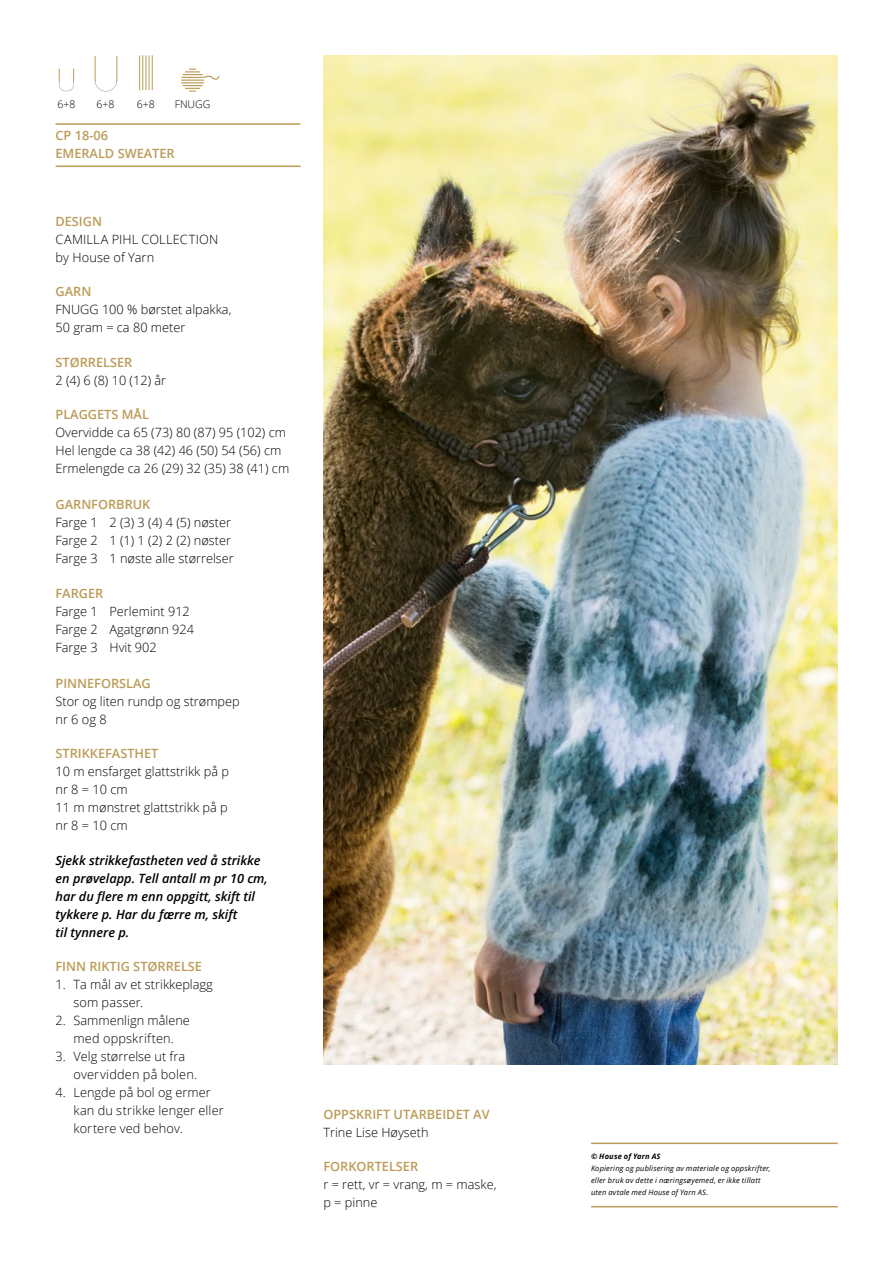
<style>
.page{position:relative;width:893px;height:1263px;background:#fff}
.page>*{position:absolute;margin:0;border:0;box-sizing:border-box;transform-origin:0 0}
.Faktatekst{font:300 12.75px/18px "Open Sans";color:#000}
.Faktatekst-2{font:600 12.75px "Open Sans";color:#bb9b57}
.Faktatekst-3{font:italic 600 12.75px "Open Sans";color:#000}
.Faktatekst-4{font:300 10.5px "Open Sans";color:#000}
.t1{font:italic 7.5px "Open Sans";letter-spacing:.025em;color:#000}
.t2{font:italic 700 7.5px "Open Sans";letter-spacing:.025em;color:#000}
</style>
<div class="page">
<hr style="left:591px;top:1142px;width:247px;height:2px;background:#bb9b57">
<hr style="left:591px;top:1206px;width:247px;height:1px;background:#bb9b57">
<hr style="left:56px;top:123px;width:244px;height:2px;background:#bb9b57">
<hr style="left:56px;top:166px;width:245px;height:1px;background:#bb9b57">
<img style="left:323px;top:55px;width:514px;height:1009px">
<svg style="left:95px;top:56px;width:22px;height:35px"></svg>
<svg style="left:181px;top:69px;width:38px;height:23px"></svg>
<svg style="left:59px;top:69px;width:15px;height:22px"></svg>
<hr style="left:139px;top:55px;width:1px;height:35px;background:#bb9b57">
<hr style="left:142px;top:55px;width:1px;height:35px;background:#bb9b57">
<hr style="left:145px;top:55px;width:1px;height:35px;background:#bb9b57">
<hr style="left:149px;top:55px;width:1px;height:35px;background:#bb9b57">
<hr style="left:152px;top:55px;width:1px;height:35px;background:#bb9b57">
<p class="Faktatekst-4" style="left:57px;top:97px;width:19px">6+8</p>
<p class="Faktatekst-4" style="left:97px;top:97px;width:19px">6+8</p>
<p class="Faktatekst-4" style="left:137px;top:97px;width:19px">6+8</p>
<p class="Faktatekst-4" style="left:175px;top:97px;width:37px">FNUGG</p>
<p class="Faktatekst-2" style="left:56px;top:127px;width:54px">CP 18-06</p>
<p class="Faktatekst-2" style="left:56px;top:145px;width:121px">EMERALD SWEATER</p>
<p class="Faktatekst-2" style="left:56px;top:212px;width:48px">DESIGN</p>
<p class="Faktatekst" style="left:56px;top:230px;width:164px">CAMILLA PIHL COLLECTION</p>
<p class="Faktatekst" style="left:56px;top:248px;width:100px">by House of Yarn</p>
<p class="Faktatekst-2" style="left:56px;top:283px;width:37px">GARN</p>
<p class="Faktatekst" style="left:56px;top:300px;width:177px">FNUGG 100 % børstet alpakka,</p>
<p class="Faktatekst" style="left:56px;top:318px;width:131px">50 gram = ca 80 meter</p>
<p class="Faktatekst-2" style="left:56px;top:353px;width:78px">STØRRELSER</p>
<p class="Faktatekst" style="left:56px;top:371px;width:112px">2 (4) 6 (8) 10 (12) år</p>
<p class="Faktatekst-2" style="left:56px;top:406px;width:95px">PLAGGETS MÅL</p>
<p class="Faktatekst" style="left:56px;top:423px;width:232px">Overvidde ca 65 (73) 80 (87) 95 (102) cm</p>
<p class="Faktatekst" style="left:56px;top:441px;width:227px">Hel lengde ca 38 (42) 46 (50) 54 (56) cm</p>
<p class="Faktatekst" style="left:56px;top:459px;width:235px">Ermelengde ca 26 (29) 32 (35) 38 (41) cm</p>
<p class="Faktatekst-2" style="left:56px;top:496px;width:96px">GARNFORBRUK</p>
<p class="Faktatekst" style="left:56px;top:513px;width:177px">Farge 1 2 (3) 3 (4) 4 (5) nøster</p>
<p class="Faktatekst" style="left:56px;top:531px;width:177px">Farge 2 1 (1) 1 (2) 2 (2) nøster</p>
<p class="Faktatekst" style="left:56px;top:549px;width:180px">Farge 3 1 nøste alle størrelser</p>
<p class="Faktatekst-2" style="left:56px;top:584px;width:49px">FARGER</p>
<p class="Faktatekst" style="left:56px;top:602px;width:136px">Farge 1 Perlemint 912</p>
<p class="Faktatekst" style="left:56px;top:620px;width:140px">Farge 2 Agatgrønn 924</p>
<p class="Faktatekst" style="left:56px;top:638px;width:103px">Farge 3 Hvit 902</p>
<p class="Faktatekst-2" style="left:56px;top:674px;width:97px">PINNEFORSLAG</p>
<p class="Faktatekst" style="left:56px;top:692px;width:186px">Stor og liten rundp og strømpep</p>
<p class="Faktatekst" style="left:56px;top:710px;width:53px">nr 6 og 8</p>
<p class="Faktatekst-2" style="left:56px;top:745px;width:105px">STRIKKEFASTHET</p>
<p class="Faktatekst" style="left:56px;top:762px;width:175px">10 m ensfarget glattstrikk på p</p>
<p class="Faktatekst" style="left:56px;top:780px;width:74px">nr 8 = 10 cm</p>
<p class="Faktatekst" style="left:56px;top:798px;width:174px">11 m mønstret glattstrikk på p</p>
<p class="Faktatekst" style="left:56px;top:816px;width:74px">nr 8 = 10 cm</p>
<p class="Faktatekst-3" style="left:56px;top:851px;width:207px">Sjekk strikkefastheten ved å strikke</p>
<p class="Faktatekst-3" style="left:56px;top:869px;width:214px">en prøvelapp. Tell antall m pr 10 cm,</p>
<p class="Faktatekst-3" style="left:56px;top:887px;width:201px">har du flere m enn oppgitt, skift til</p>
<p class="Faktatekst-3" style="left:56px;top:905px;width:183px">tykkere p. Har du færre m, skift</p>
<p class="Faktatekst-3" style="left:56px;top:923px;width:75px">til tynnere p.</p>
<p class="Faktatekst-2" style="left:56px;top:958px;width:148px">FINN RIKTIG STØRRELSE</p>
<p class="Faktatekst" style="left:74px;top:975px;width:141px;text-indent:-18px">1. Ta mål av et strikkeplagg som passer.</p>
<p class="Faktatekst" style="left:56px;top:1011px;width:136px;text-align:center">2. Sammenlign målene med oppskriften.</p>
<p class="Faktatekst" style="left:74px;top:1047px;width:125px;text-indent:-18px">3. Velg størrelse ut fra overvidden på bolen.</p>
<p class="Faktatekst" style="left:74px;top:1083px;width:152px;text-indent:-18px">4. Lengde på bol og ermer kan du strikke lenger eller kortere ved behov.</p>
<p class="Faktatekst-2" style="left:323px;top:1105px;width:168px">OPPSKRIFT UTARBEIDET AV</p>
<p class="Faktatekst" style="left:323px;top:1123px;width:107px">Trine Lise Høyseth</p>
<p class="Faktatekst-2" style="left:323px;top:1158px;width:96px">FORKORTELSER</p>
<p class="Faktatekst" style="left:323px;top:1175px;width:175px">r = rett, vr = vrang, m = maske,</p>
<p class="Faktatekst" style="left:323px;top:1193px;width:56px">p = pinne</p>
<p class="t2" style="left:591px;top:1151px;width:71px">© House of Yarn AS</p>
<p class="t1" style="left:591px;top:1163px;width:181px">Kopiering og publisering av materiale og oppskrifter,</p>
<p class="t1" style="left:591px;top:1175px;width:171px">eller bruk av dette i næringsøyemed, er ikke tillatt</p>
<p class="t1" style="left:591px;top:1187px;width:119px">uten avtale med House of Yarn AS.</p>
</div>
